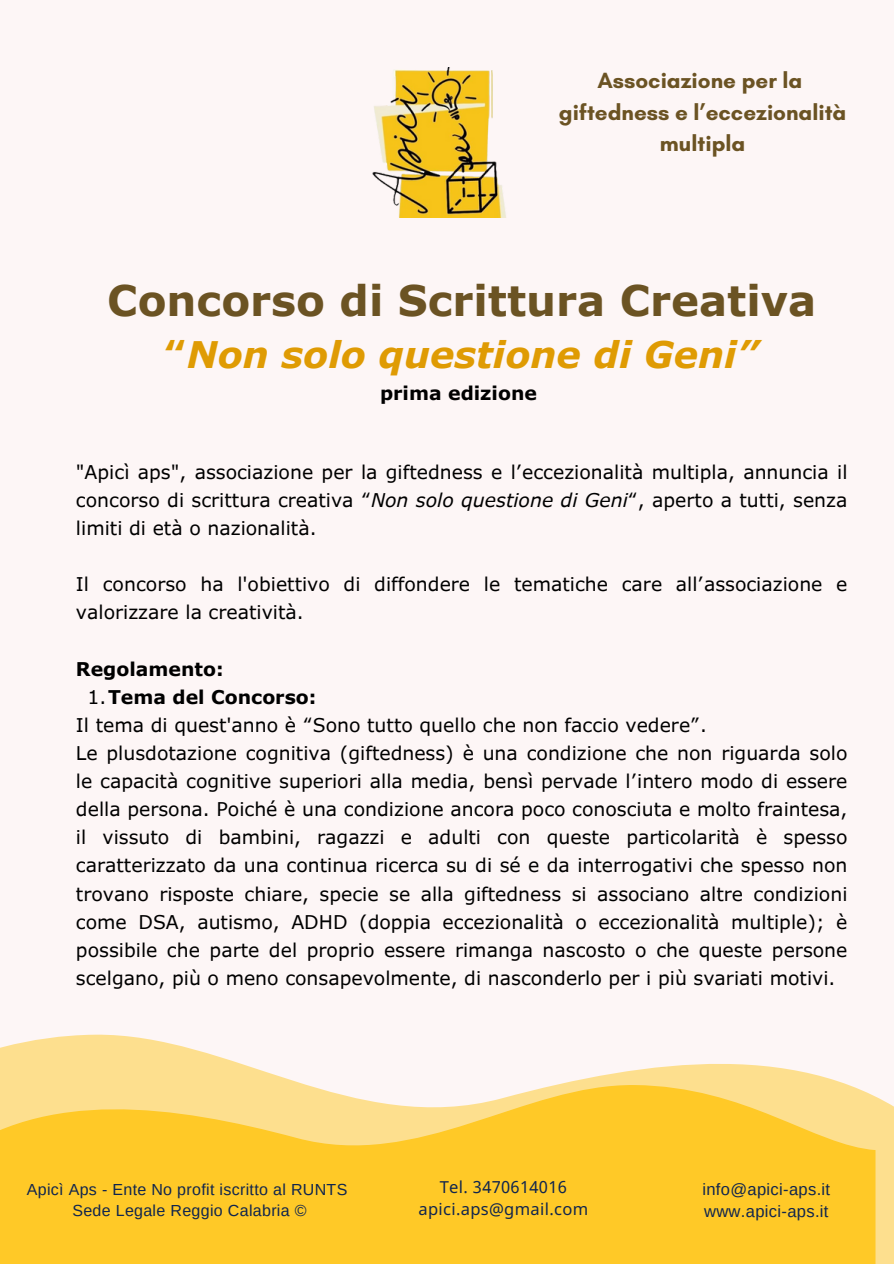
<style>
.page{position:relative;width:894px;height:1264px;background:#fff}
.page>*{position:absolute;margin:0;border:0;box-sizing:border-box;transform-origin:0 0}
.t1{font:700 42.15px "Verdana Pro";color:#6b5323}
.t2{font:italic 700 36.6px "Verdana Pro";color:#df9b03}
.t3{font:700 22.35px/31.3px "Glacial Indifference";color:#6b5323;text-align:center}
.t4{font:18.9px/28.2px "Verdana Pro";color:#000}
.t5{font:700 18.9px "Verdana Pro";color:#000}
.t6{font:16.5px "Arimo";letter-spacing:.02em;color:#10254e}
.t7{font:16.5px "Noto Sans";letter-spacing:.02em;color:#10254e}
.t8{font:16.5px "Noto Sans Devanagari";letter-spacing:.02em;color:#10254e}
.t9{font:16.05px "Arimo";letter-spacing:.02em;color:#10254e}
.s1{font-style:normal}
.s2{font-style:italic}
.s3{font-weight:400}
.s4{font-family:"Noto Sans"}
.s5{font-family:"Noto Sans Devanagari"}
</style>
<div class="page">
<div style="left:0;top:0;width:893px;height:1263px;background:#fdf6f6"></div>
<svg style="left:0;top:1034px;width:893px;height:229px"></svg>
<svg style="left:0;top:1083px;width:875px;height:180px;background:#fecd3d"></svg>
<img style="left:372px;top:67px;width:134px;height:150px">
<h2 class="t3" style="left:558px;top:65px;width:289px">Associazione per la giftedness e l’eccezionalità multipla</h2>
<p class="t1" style="left:107px;top:274px;width:710px">Concorso di Scrittura Creativa</p>
<p class="t2" style="left:164px;top:331px;width:597px"><span class="s1">“</span>Non solo questione di Geni”</p>
<p class="t5" style="left:380px;top:381px;width:158px">prima edizione</p>
<p class="t4" style="left:76px;top:457px;width:772px;text-align:justify">"Apicì aps", associazione per la giftedness e l’eccezionalità multipla, annuncia il concorso di scrittura creativa “<span class="s2">Non solo questione di Geni</span>“, aperto a tutti, senza limiti di età o nazionalità.</p>
<p class="t4" style="left:76px;top:569px;width:772px">Il concorso ha l'obiettivo di diffondere le tematiche care all’associazione e valorizzare la creatività.</p>
<p class="t5" style="left:76px;top:656px;width:149px">Regolamento:</p>
<p class="t5" style="left:87px;top:684px;width:230px"><span class="s3">1.</span>Tema del Concorso:</p>
<p class="t4" style="left:76px;top:710px;width:772px">Il tema di quest'anno è “Sono tutto quello che non faccio vedere”.<br>Le plusdotazione cognitiva (giftedness) è una condizione che non riguarda solo le capacità cognitive superiori alla media, bensì pervade l’intero modo di essere della persona. Poiché è una condizione ancora poco conosciuta e molto fraintesa, il vissuto di bambini, ragazzi e adulti con queste particolarità è spesso caratterizzato da una continua ricerca su di sé e da interrogativi che spesso non trovano risposte chiare, specie se alla giftedness si associano altre condizioni come DSA, autismo, ADHD (doppia eccezionalità o eccezionalità multiple); è possibile che parte del proprio essere rimanga nascosto o che queste persone scelgano, più o meno consapevolmente, di nasconderlo per i più svariati motivi.</p>
<h1 class="t9" style="left:27px;top:1179px;width:322px">Apicì Aps - Ente No profit iscritto al RUNTS</h1>
<h4 class="t9" style="left:72px;top:1201px;width:236px">Sede Legale Reggio Calabria ©</h4>
<h4 class="t8" style="left:439px;top:1177px;width:129px"><span class="s4">Tel</span>. 3470614016</h4>
<h3 class="t7" style="left:418px;top:1197px;width:171px">apici<span class="s5">.</span>aps@gmail<span class="s5">.</span>com</h3>
<p class="t6" style="left:702px;top:1179px;width:129px">info@apici-aps.it</p>
<h4 class="t6" style="left:704px;top:1202px;width:126px">www.apici-aps.it</h4>
</div>
